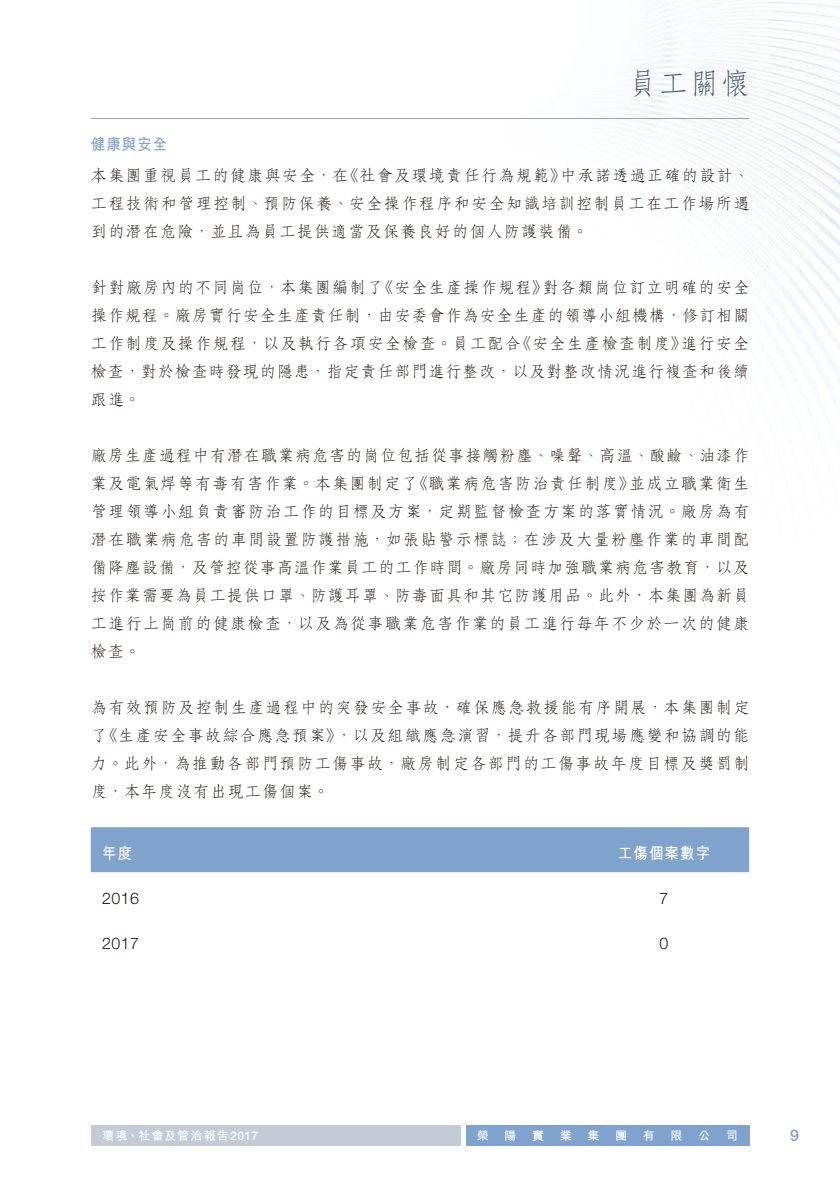
<style>
.page{position:relative;width:840px;height:1191px;background:#fff}
.page>*{position:absolute;margin:0;border:0;box-sizing:border-box;transform-origin:0 0}
.t1{font:30px "DF Fang Song Std W4";color:#495b72;scale:.95 1}
.t2{font:16px/28px "DF Fang Song Std W4";letter-spacing:.085em;color:#231916;text-align:justify}
.t3{font:300 16px "Helvetica Neue LT Std";letter-spacing:.03em;color:#231916}
.t4{font:700 16px "M Hei HK";letter-spacing:.08em;color:#fff;scale:.9 1}
.t5{font:700 16px "M Hei HK";letter-spacing:.08em;color:#80a3ce;scale:.9 1}
.t6{font:500 16px "Helvetica Neue LT Std";color:#80a3ce}
.t7{font:700 12px "M Hei HK";letter-spacing:.1em;color:#fff}
.s1{font-family:"Helvetica Neue LT Std";font-weight:500}
</style>
<div class="page">
<img style="left:90px;top:0;width:749px;height:1146px">
<div style="left:466px;top:1125px;width:282px;height:20px;background:#80a3ce"></div>
<div style="left:91px;top:1125px;width:369px;height:20px;background:#c4cbd6"></div>
<hr style="left:91px;top:118px;width:657px;height:1px;background:#a0a0a1">
<div style="left:91px;top:827px;width:657px;height:45px;background:#80a3ce"></div>
<h1 class="t1" style="left:628px;top:67px;width:129px">員工關懷</h1>
<p class="t5" style="left:91px;top:133px;width:86px">健康與安全</p>
<p class="t2" style="left:91px;top:161px;width:659px">本集團重視員工的健康與安全，在《社會及環境責任行為規範》中承諾透過正確的設計、工程技術和管理控制、預防保養、安全操作程序和安全知識培訓控制員工在工作場所遇到的潛在危險，並且為員工提供適當及保養良好的個人防護裝備。</p>
<p class="t2" style="left:91px;top:273px;width:659px">針對廠房內的不同崗位，本集團編制了《安全生產操作規程》對各類崗位訂立明確的安全操作規程。廠房實行安全生產責任制，由安委會作為安全生產的領導小組機構，修訂相關工作制度及操作規程，以及執行各項安全檢查。員工配合《安全生產檢查制度》進行安全檢查，對於檢查時發現的隱患，指定責任部門進行整改，以及對整改情況進行複查和後續跟進。</p>
<p class="t2" style="left:91px;top:441px;width:659px">廠房生產過程中有潛在職業病危害的崗位包括從事接觸粉塵、噪聲、高溫、酸鹼、油漆作業及電氣焊等有毒有害作業。本集團制定了《職業病危害防治責任制度》並成立職業衛生管理領導小組負責審防治工作的目標及方案，定期監督檢查方案的落實情況。廠房為有潛在職業病危害的車間設置防護措施，如張貼警示標誌；在涉及大量粉塵作業的車間配備降塵設備，及管控從事高溫作業員工的工作時間。廠房同時加強職業病危害教育，以及按作業需要為員工提供口罩、防護耳罩、防毒面具和其它防護用品。此外，本集團為新員工進行上崗前的健康檢查，以及為從事職業危害作業的員工進行每年不少於一次的健康檢查。</p>
<p class="t2" style="left:91px;top:693px;width:659px">為有效預防及控制生產過程中的突發安全事故，確保應急救援能有序開展，本集團制定了《生產安全事故綜合應急預案》，以及組織應急演習，提升各部門現場應變和協調的能力。此外，為推動各部門預防工傷事故，廠房制定各部門的工傷事故年度目標及獎罰制度，本年度沒有出現工傷個案。</p>
<p class="t4" style="left:102px;top:841px;width:35px">年度</p>
<p class="t4" style="left:617px;top:841px;width:104px">工傷個案數字</p>
<p class="t3" style="left:102px;top:888px;width:38px">2016</p>
<p class="t3" style="left:659px;top:888px;width:10px">7</p>
<p class="t3" style="left:102px;top:933px;width:38px">2017</p>
<p class="t3" style="left:659px;top:933px;width:10px">0</p>
<p class="t7" style="left:102px;top:1127px;width:157px">環境、社會及管治報告<span class="s1">2017</span></p>
<p class="t7" style="left:476px;top:1127px;width:13px">榮</p>
<p class="t7" style="left:504px;top:1127px;width:13px">陽</p>
<p class="t7" style="left:532px;top:1127px;width:13px">實</p>
<p class="t7" style="left:559px;top:1127px;width:13px">業</p>
<p class="t7" style="left:587px;top:1127px;width:13px">集</p>
<p class="t7" style="left:614px;top:1127px;width:13px">團</p>
<p class="t7" style="left:642px;top:1127px;width:13px">有</p>
<p class="t7" style="left:670px;top:1127px;width:13px">限</p>
<p class="t7" style="left:697px;top:1127px;width:13px">公</p>
<p class="t7" style="left:725px;top:1127px;width:13px">司</p>
<p class="t6" style="left:789px;top:1125px;width:10px">9</p>
</div>
